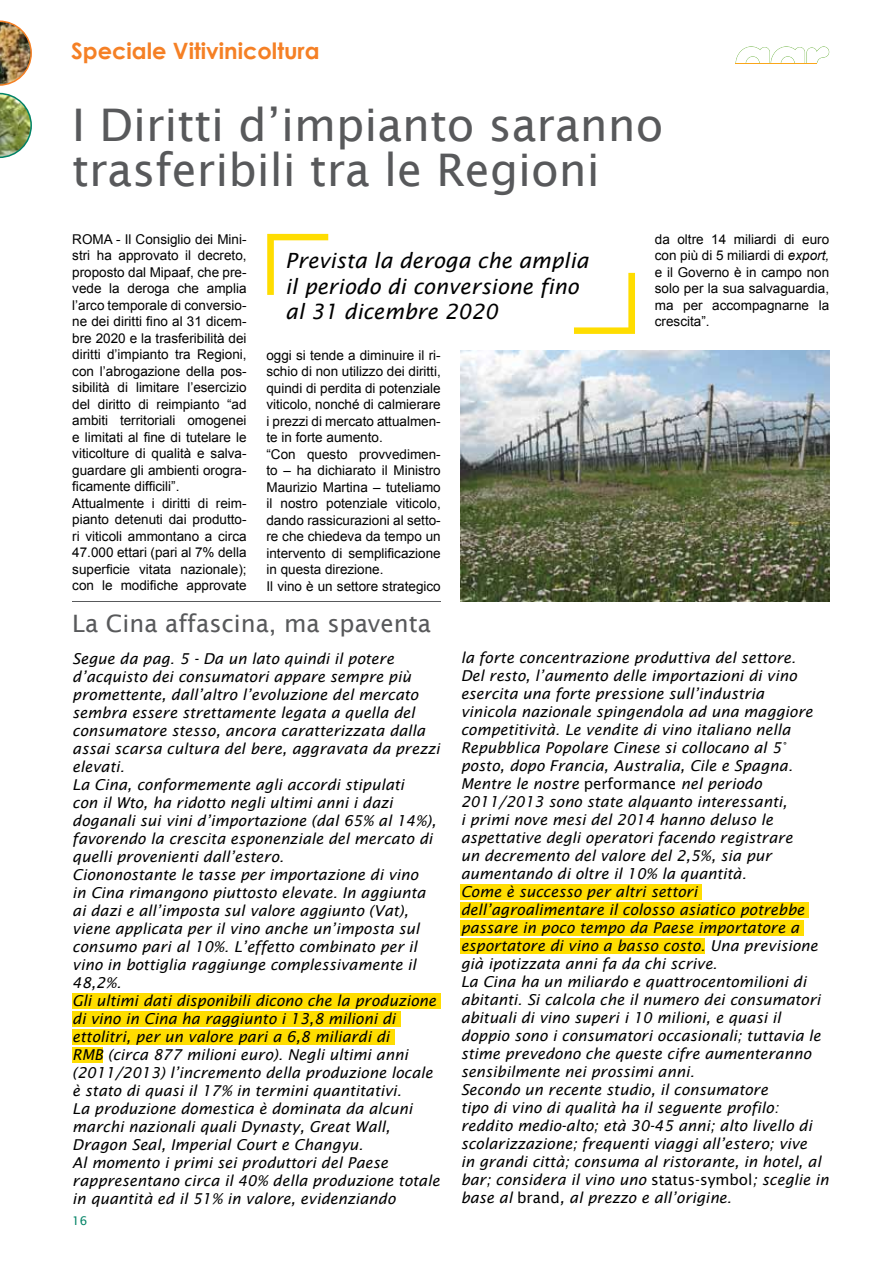
<style>
.page{position:relative;width:893px;height:1263px;background:#fff}
.page>*{position:absolute;margin:0;border:0;box-sizing:border-box;transform-origin:0 0}
.t1{font:45px/45px "Lucida Sans";color:#58595b}
.t2{font:24px "Lucida Sans";color:#58595b}
.t3{font:700 22.5px "Century Gothic";color:#f58025}
.t4{font:italic 21px/25.5px "Lucida Sans";color:#000}
.t5{font:italic 15px/18px "Lucida Sans";color:#000}
.t6{font:13.5px/16.5px "Arial";color:#000}
.t7{font:12px "Lucida Sans";color:#008265}
.s1{font-style:italic}
.s2{font-style:normal}
</style>
<div class="page">
<svg style="left:736px;top:46px;width:93px;height:17px"></svg>
<hr style="left:736px;top:63px;width:81px;height:1px;background:#faa61a">
<img style="left:0;top:21px;width:32px;height:65px">
<svg style="left:0;top:93px;width:32px;height:65px"></svg>
<hr style="left:72px;top:601px;width:369px;height:1px;background:#58595b">
<div style="left:72px;top:994px;width:369px;height:15px;background:#fd0"></div>
<div style="left:72px;top:1012px;width:328px;height:15px;background:#fd0"></div>
<div style="left:72px;top:1030px;width:322px;height:15px;background:#fd0"></div>
<div style="left:72px;top:1048px;width:31px;height:15px;background:#fd0"></div>
<div style="left:461px;top:885px;width:241px;height:15px;background:#fd0"></div>
<div style="left:461px;top:903px;width:348px;height:15px;background:#fd0"></div>
<div style="left:461px;top:921px;width:343px;height:15px;background:#fd0"></div>
<div style="left:461px;top:939px;width:244px;height:15px;background:#fd0"></div>
<svg style="left:267px;top:234px;width:61px;height:61px"></svg>
<svg style="left:574px;top:273px;width:61px;height:61px"></svg>
<img style="left:461px;top:351px;width:368px;height:250px">
<h3 class="t3" style="left:71px;top:34px;width:250px">Speciale Vitivinicoltura</h3>
<h1 class="t1" style="left:72px;top:102px;width:593px">I Diritti d’impianto saranno trasferibili tra le Regioni</h1>
<p class="t6" style="left:72px;top:231px;width:176px">ROMA - Il Consiglio dei Mini&shy;stri ha approvato il decreto, proposto dal Mipaaf, che pre&shy;vede la deroga che amplia l’arco temporale di conversio&shy;ne dei diritti fino al 31 dicem&shy;bre 2020 e la trasferibilità dei diritti d’impianto tra Regioni, con l’abrogazione della pos&shy;sibilità di limitare l’esercizio del diritto di reimpianto “ad ambiti territoriali omogenei e limitati al fine di tutelare le viticolture di qualità e salva&shy;guardare gli ambienti orogra&shy;ficamente difficili”.<br>Attualmente i diritti di reim&shy;pianto detenuti dai produtto&shy;ri viticoli ammontano a circa<br>47.000 ettari (pari al 7% della superficie vitata nazionale); con le modifiche approvate</p>
<h3 class="t4" style="left:285px;top:248px;width:305px">Prevista la deroga che amplia il periodo di conversione fino al 31 dicembre 2020</h3>
<p class="t6" style="left:266px;top:347px;width:176px">oggi si tende a diminuire il ri&shy;schio di non utilizzo dei diritti, quindi di perdita di potenziale viticolo, nonché di calmierare i prezzi di mercato attualmen&shy;te in forte aumento.<br>“Con questo provvedimen&shy;to – ha dichiarato il Ministro<br>Maurizio Martina – tuteliamo il nostro potenziale viticolo, dando rassicurazioni al setto&shy;re che chiedeva da tempo un intervento di semplificazione in questa direzione.<br>Il vino è un settore strategico</p>
<h2 class="t2" style="left:72px;top:609px;width:360px">La Cina affascina, ma spaventa</h2>
<p class="t6" style="left:655px;top:231px;width:176px;text-align:justify">da oltre 14 miliardi di euro con più di 5 miliardi di <span class="s1">export, </span>e il Governo è in campo non solo per la sua salvaguardia, ma per accompagnarne la crescita”.</p>
<p class="t5" style="left:72px;top:649px;width:369px">Segue da pag. 5 - Da un lato quindi il potere d’acquisto dei consumatori appare sempre più promettente, dall’altro l’evoluzione del mercato sembra essere strettamente legata a quella del consumatore stesso, ancora caratterizzata dalla assai scarsa cultura del bere, aggravata da prezzi elevati.<br>La Cina, conformemente agli accordi stipulati<br>con il Wto, ha ridotto negli ultimi anni i dazi doganali sui vini d’importazione (dal 65% al 14%), favorendo la crescita esponenziale del mercato di quelli provenienti dall’estero.<br>Ciononostante le tasse per importazione di vino<br>in Cina rimangono piuttosto elevate. In aggiunta ai dazi e all’imposta sul valore aggiunto (Vat), viene applicata per il vino anche un’imposta sul consumo pari al 10%. L’effetto combinato per il vino in bottiglia raggiunge complessivamente il 48,2%.<br>Gli ultimi dati disponibili dicono che la produzione di vino in Cina ha raggiunto i 13,8 milioni di ettolitri, per un valore pari a 6,8 miliardi di<br>RMB (circa 877 milioni euro). Negli ultimi anni (2011/2013) l’incremento della produzione locale è stato di quasi il 17% in termini quantitativi.<br>La produzione domestica è dominata da alcuni marchi nazionali quali Dynasty, Great Wall, Dragon Seal, Imperial Court e Changyu.<br>Al momento i primi sei produttori del Paese rappresentano circa il 40% della produzione totale in quantità ed il 51% in valore, evidenziando</p>
<p class="t5" style="left:461px;top:648px;width:370px">la forte concentrazione produttiva del settore.<br>Del resto, l’aumento delle importazioni di vino esercita una forte pressione sull’industria<br>vinicola nazionale spingendola ad una maggiore competitività. Le vendite di vino italiano nella Repubblica Popolare Cinese si collocano al 5° posto, dopo Francia, Australia, Cile e Spagna.<br>Mentre le nostre <span class="s2">performance</span> nel periodo 2011/2013 sono state alquanto interessanti,<br>i primi nove mesi del 2014 hanno deluso le aspettative degli operatori facendo registrare<br>un decremento del valore del 2,5%, sia pur aumentando di oltre il 10% la quantità.<br>Come è successo per altri settori dell’agroalimentare il colosso asiatico potrebbe passare in poco tempo da Paese importatore a esportatore di vino a basso costo. Una previsione già ipotizzata anni fa da chi scrive.<br>La Cina ha un miliardo e quattrocentomilioni di abitanti. Si calcola che il numero dei consumatori abituali di vino superi i 10 milioni, e quasi il doppio sono i consumatori occasionali; tuttavia le stime prevedono che queste cifre aumenteranno sensibilmente nei prossimi anni.<br>Secondo un recente studio, il consumatore<br>tipo di vino di qualità ha il seguente profilo: reddito medio-alto; età 30-45 anni; alto livello di scolarizzazione; frequenti viaggi all’estero; vive<br>in grandi città; consuma al ristorante, in hotel, al bar; considera il vino uno <span class="s2">status-symbol</span>; sceglie in base al <span class="s2">brand</span>, al prezzo e all’origine.</p>
<p class="t7" style="left:72px;top:1213px;width:17px">16</p>
</div>
